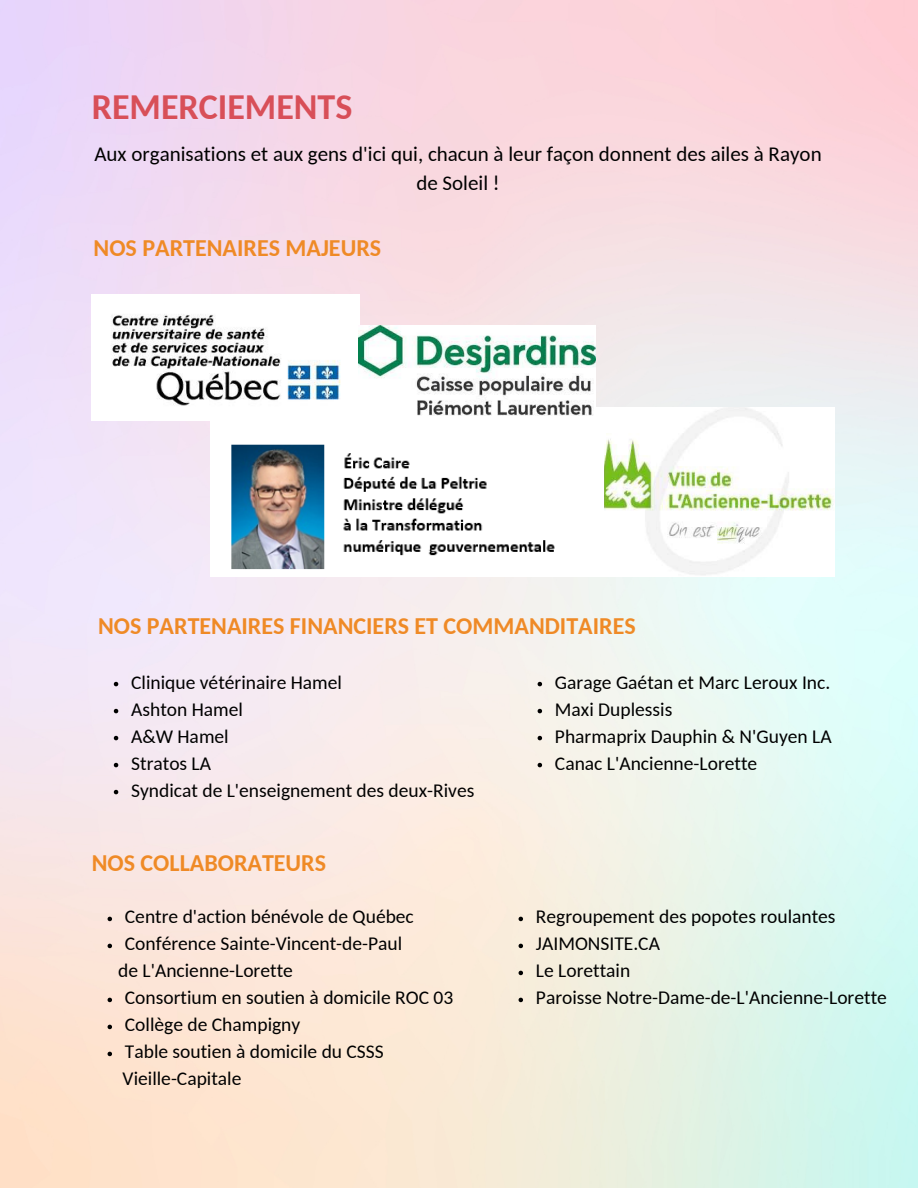
<style>
.page{position:relative;width:918px;height:1188px;background:#fff}
.page>*{position:absolute;margin:0;border:0;box-sizing:border-box;transform-origin:0 0}
.t1{font:700 36px "Carlito";color:#d84f58}
.t2{font:700 24px "Carlito";color:#ef8a26}
.t3{font:21px/29.2px "Carlito";color:#000;text-align:center}
.t4{font:19.5px/27px "Carlito";color:#000}
</style>
<div class="page">
<img style="left:0;top:0;width:918px;height:1188px">
<img style="left:92px;top:294px;width:268px;height:126px">
<img style="left:596px;top:407px;width:238px;height:169px">
<img style="left:211px;top:420px;width:392px;height:156px">
<img style="left:359px;top:325px;width:236px;height:95px">
<svg style="left:114px;top:682px;width:4px;height:4px"></svg>
<svg style="left:114px;top:709px;width:4px;height:4px"></svg>
<svg style="left:114px;top:736px;width:4px;height:4px"></svg>
<svg style="left:114px;top:763px;width:4px;height:4px"></svg>
<svg style="left:114px;top:790px;width:4px;height:4px"></svg>
<svg style="left:538px;top:682px;width:4px;height:4px"></svg>
<svg style="left:538px;top:709px;width:4px;height:4px"></svg>
<svg style="left:538px;top:736px;width:4px;height:4px"></svg>
<svg style="left:538px;top:763px;width:4px;height:4px"></svg>
<svg style="left:108px;top:917px;width:4px;height:4px"></svg>
<svg style="left:108px;top:944px;width:4px;height:4px"></svg>
<svg style="left:108px;top:998px;width:4px;height:4px"></svg>
<svg style="left:108px;top:1025px;width:4px;height:4px"></svg>
<svg style="left:108px;top:1052px;width:4px;height:4px"></svg>
<svg style="left:519px;top:917px;width:4px;height:4px"></svg>
<svg style="left:519px;top:944px;width:4px;height:4px"></svg>
<svg style="left:519px;top:971px;width:4px;height:4px"></svg>
<svg style="left:519px;top:998px;width:4px;height:4px"></svg>
<h1 class="t1" style="left:92px;top:92px;width:262px">REMERCIEMENTS</h1>
<p class="t3" style="left:94px;top:141px;width:729px">Aux organisations et aux gens d'ici qui, chacun à leur façon donnent des ailes à Rayon de Soleil !</p>
<p class="t2" style="left:94px;top:238px;width:289px">NOS PARTENAIRES MAJEURS</p>
<p class="t2" style="left:98px;top:616px;width:539px">NOS PARTENAIRES FINANCIERS ET COMMANDITAIRES</p>
<p class="t4" style="left:131px;top:670px;width:345px">Clinique vétérinaire Hamel<br>Ashton Hamel<br>A&amp;W Hamel<br>Stratos LA<br>Syndicat de L'enseignement des deux-Rives</p>
<p class="t4" style="left:555px;top:670px;width:278px">Garage Gaétan et Marc Leroux Inc.<br>Maxi Duplessis<br>Pharmaprix Dauphin &amp; N'Guyen LA<br>Canac L'Ancienne-Lorette</p>
<p class="t2" style="left:92px;top:853px;width:236px">NOS COLLABORATEURS</p>
<p class="t4" style="left:125px;top:905px;width:290px">Centre d'action bénévole de Québec<br>Conférence Sainte-Vincent-de-Paul</p>
<p class="t4" style="left:118px;top:959px;width:176px">de L'Ancienne-Lorette</p>
<p class="t4" style="left:125px;top:986px;width:330px">Consortium en soutien à domicile ROC 03<br>Collège de Champigny<br>Table soutien à domicile du CSSS</p>
<p class="t4" style="left:123px;top:1067px;width:120px">Vieille-Capitale</p>
<p class="t4" style="left:536px;top:905px;width:352px">Regroupement des popotes roulantes<br>JAIMONSITE.CA<br>Le Lorettain<br>Paroisse Notre-Dame-de-L'Ancienne-Lorette</p>
</div>
